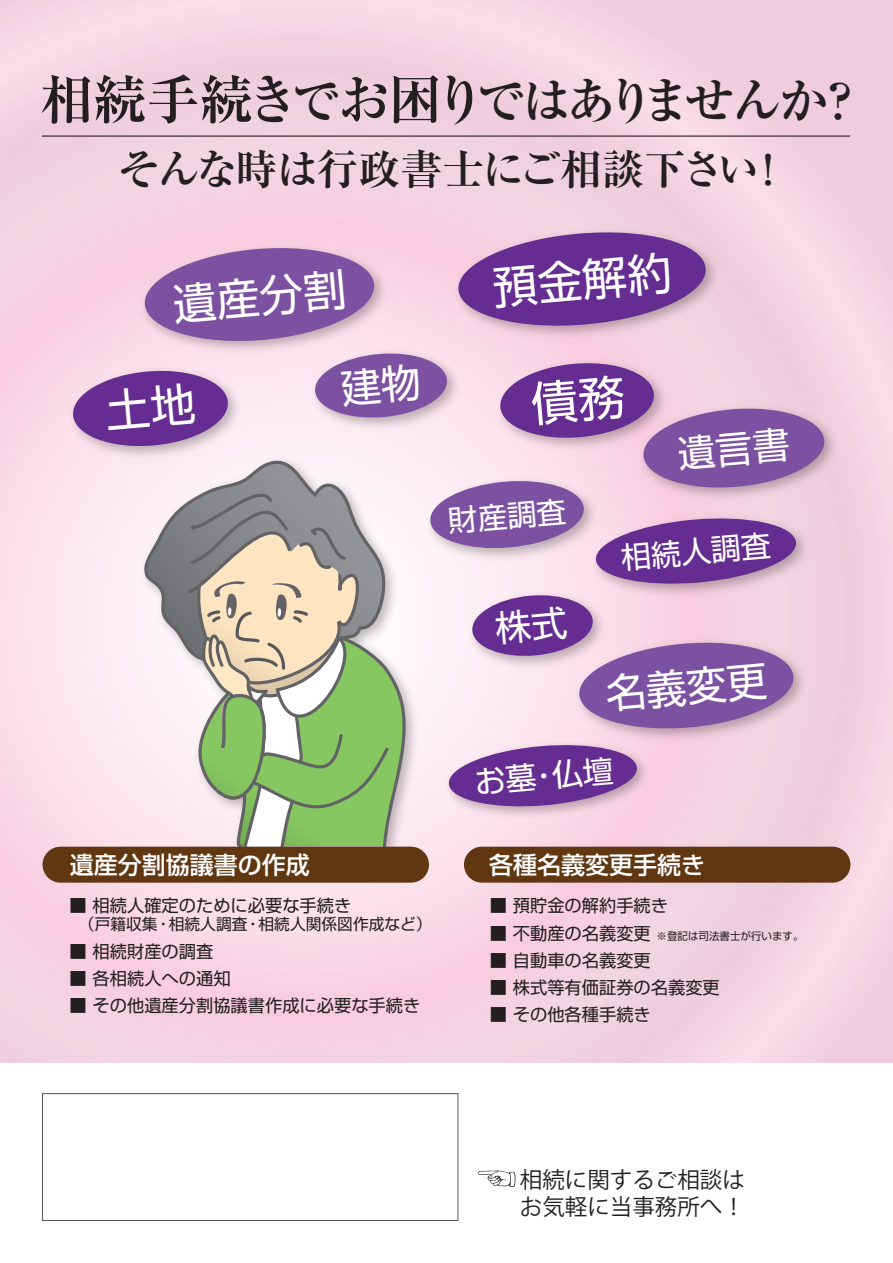
<style>
.page{position:relative;width:893px;height:1263px;background:#fff}
.page>*{position:absolute;margin:0;border:0;box-sizing:border-box;transform-origin:0 0}
.t1{font:700 48.9px "Ryumin Pro";letter-spacing:-.075em;color:#231f20}
.t2{font:45px "Shin Go Pro";color:#fff}
.t3{font:43.5px "Shin Go Pro";color:#fff}
.t4{font:700 42px "Ryumin Pro";letter-spacing:-.035em;color:#231f20}
.t5{font:40.5px "Shin Go Pro";color:#fff}
.t6{font:31.05px "Shin Go Pro";color:#fff}
.t7{font:30px "Shin Go Pro";color:#fff}
.t8{font:29.55px "Shin Go Pro";color:#fff}
.t9{font:500 24px "Shin Go Pro";color:#fff}
.t10{font:22.5px/27px "Koz Go Pro";color:#231f20}
.t11{font:17.25px "Shin Go Pro";color:#231f20}
.t12{font:15.75px "Shin Go Pro";color:#231f20}
.t13{font:10.5px "Shin Go Pro";color:#231f20}
.s1{font-size:53.25px}
.s2{font-size:17.25px}
</style>
<div class="page">
<div style="left:0;top:0;width:893px;height:1062px;background:linear-gradient(to right,#f7d5e3,#f2d2e0)"></div>
<img style="left:72px;top:846px;width:464px;height:46px">
<div style="left:43px;top:847px;width:386px;height:36px;background:#603711;border-radius:18px"></div>
<div style="left:464px;top:847px;width:386px;height:36px;background:#603711;border-radius:18px"></div>
<img style="left:136px;top:239px;width:256px;height:112px">
<svg style="left:143px;top:244px;width:233px;height:101px;background:#9e76b2"></svg>
<img style="left:449px;top:223px;width:275px;height:121px">
<svg style="left:456px;top:228px;width:252px;height:102px;background:#8e5da6"></svg>
<img style="left:64px;top:362px;width:7px;height:102px">
<img style="left:306px;top:345px;width:159px;height:6px">
<div style="left:42px;top:1093px;width:416px;height:128px;border:1px solid #545557"></div>
<svg style="left:477px;top:1170px;width:38px;height:17px"></svg>
<img style="left:826px;top:400px;width:17px;height:106px">
<hr style="left:42px;top:136px;width:808px;height:1px;background:#231f20">
<svg style="left:71px;top:351px;width:755px;height:495px;background:#c9b3c5"></svg>
<h1 class="t1" style="left:40px;top:62px;width:826px"><span class="s1">相続手続き</span>で<span class="s1">お困り</span>ではありませんか？</h1>
<h3 class="t4" style="left:118px;top:136px;width:672px">そんな時は行政書士にご相談下さい！</h3>
<h3 class="t3" style="left:170px;top:269px;width:175px;rotate:-5deg">遺産分割</h3>
<h2 class="t2" style="left:490px;top:251px;width:181px;rotate:-5deg">預金解約</h2>
<h3 class="t8" style="left:446px;top:497px;width:120px;rotate:-5deg">財産調査</h3>
<h3 class="t7" style="left:619px;top:533px;width:151px;rotate:-5deg">相続人調査</h3>
<h3 class="t5" style="left:603px;top:661px;width:163px;rotate:-5deg">名義変更</h3>
<h3 class="t6" style="left:472px;top:757px;width:141px;rotate:-5deg">お墓・仏壇</h3>
<h3 class="t9" style="left:70px;top:845px;width:241px">遺産分割協議書の作成</h3>
<h3 class="t9" style="left:489px;top:845px;width:217px">各種名義変更手続き</h3>
<p class="t11" style="left:70px;top:892px;width:283px">■ 相続人確定のために必要な手続き</p>
<p class="t12" style="left:79px;top:911px;width:354px">（戸籍収集・相続人調査・相続人関係図作成など）</p>
<p class="t11" style="left:70px;top:937px;width:145px">■ 相続財産の調査</p>
<p class="t11" style="left:70px;top:964px;width:162px">■ 各相続人への通知</p>
<p class="t11" style="left:70px;top:991px;width:352px">■ その他遺産分割協議書作成に必要な手続き</p>
<p class="t11" style="left:490px;top:892px;width:180px">■ 預貯金の解約手続き</p>
<p class="t13" style="left:490px;top:927px;width:315px"><span class="s2">■ 不動産の名義変更</span> ※登記は司法書士が行います。</p>
<p class="t11" style="left:490px;top:946px;width:162px">■ 自動車の名義変更</p>
<p class="t11" style="left:490px;top:973px;width:231px">■ 株式等有価証券の名義変更</p>
<p class="t11" style="left:490px;top:1000px;width:162px">■ その他各種手続き</p>
<h3 class="t10" style="left:520px;top:1166px;width:226px">相続に関するご相談はお気軽に当事務所へ！</h3>
</div>
